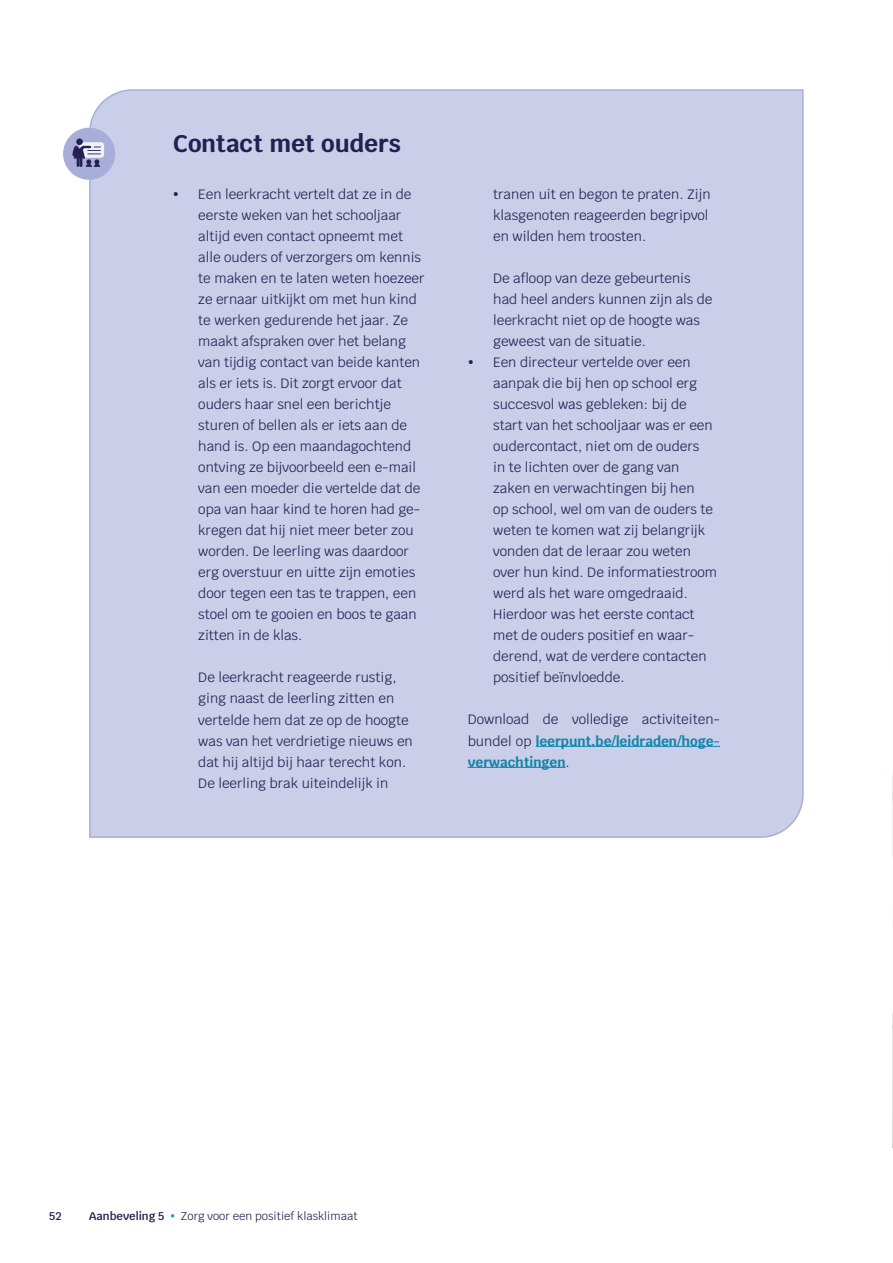
<style>
.page{position:relative;width:893px;height:1263px;background:#fff}
.page>*{position:absolute;margin:0;border:0;box-sizing:border-box;transform-origin:0 0}
.t1{font:700 24px "Krub";color:#262052}
.t2{font:13.5px/21px "Krub";color:#262052}
.t3{font:11.25px "Krub";color:#262052}
.t4{font:600 11.25px "Krub";color:#262052}
.s1{font-weight:700;color:#1185a9}
.s2{font-weight:600}
.s3{color:#119bba}
</style>
<div class="page">
<img style="left:892px;top:774px;width:1px;height:374px">
<div style="left:88px;top:89px;width:716px;height:749px;background:#cacee9"></div>
<div style="left:63px;top:128px;width:52px;height:52px;background:#a8aed8;border-radius:50%"></div>
<div style="left:80px;top:142px;width:24px;height:16px;background:#f0f1fa;border-radius:3px"></div>
<div style="left:76px;top:138px;width:7px;height:7px;background:#262052;border-radius:50%"></div>
<svg style="left:72px;top:146px;width:29px;height:21px"></svg>
<hr style="left:536px;top:746px;width:184px;height:1px;background:#1185a9">
<hr style="left:468px;top:767px;width:98px;height:1px;background:#1185a9">
<svg style="left:174px;top:192px;width:4px;height:4px"></svg>
<svg style="left:469px;top:360px;width:4px;height:4px"></svg>
<h1 class="t1" style="left:173px;top:130px;width:230px">Contact met ouders</h1>
<p class="t2" style="left:198px;top:184px;width:228px">Een leerkracht vertelt dat ze in de eerste weken van het schooljaar altijd even contact opneemt met alle ouders of verzorgers om kennis te maken en te laten weten hoezeer ze ernaar uitkijkt om met hun kind te werken gedurende het jaar. Ze maakt afspraken over het belang van tijdig contact van beide kanten als er iets is. Dit zorgt ervoor dat ouders haar snel een berichtje sturen of bellen als er iets aan de hand is. Op een maandagochtend ontving ze bijvoorbeeld een e-mail van een moeder die vertelde dat de opa van haar kind te horen had ge&shy;kregen dat hij niet meer beter zou worden. De leerling was daardoor erg overstuur en uitte zijn emoties door tegen een tas te trappen, een stoel om te gooien en boos te gaan zitten in de klas.</p>
<p class="t2" style="left:198px;top:667px;width:216px">De leerkracht reageerde rustig, ging naast de leerling zitten en vertelde hem dat ze op de hoogte was van het verdrietige nieuws en dat hij altijd bij haar terecht kon.<br>De leerling brak uiteindelijk in</p>
<p class="t2" style="left:493px;top:184px;width:219px">tranen uit en begon te praten. Zijn klasgenoten reageerden begripvol en wilden hem troosten.</p>
<p class="t2" style="left:493px;top:268px;width:226px">De afloop van deze gebeurtenis had heel anders kunnen zijn als de leerkracht niet op de hoogte was geweest van de situatie.<br>Een directeur vertelde over een aanpak die bij hen op school erg succesvol was gebleken: bij de start van het schooljaar was er een oudercontact, niet om de ouders<br>in te lichten over de gang van zaken en verwachtingen bij hen<br>op school, wel om van de ouders te weten te komen wat zij belangrijk vonden dat de leraar zou weten over hun kind. De informatiestroom werd als het ware omgedraaid.<br>Hierdoor was het eerste contact met de ouders positief en waar&shy;derend, wat de verdere contacten positief beïnvloedde.</p>
<p class="t2" style="left:468px;top:709px;width:254px">Download de volledige activiteiten&shy;bundel op <span class="s1">leerpunt.be/leidraden/hoge&shy;verwachtingen</span>.</p>
<p class="t4" style="left:49px;top:1209px;width:14px">52</p>
<p class="t3" style="left:89px;top:1206px;width:270px"><span class="s2">Aanbeveling 5</span> <span class="s3">•</span> Zorg voor een positief klasklimaat</p>
</div>
